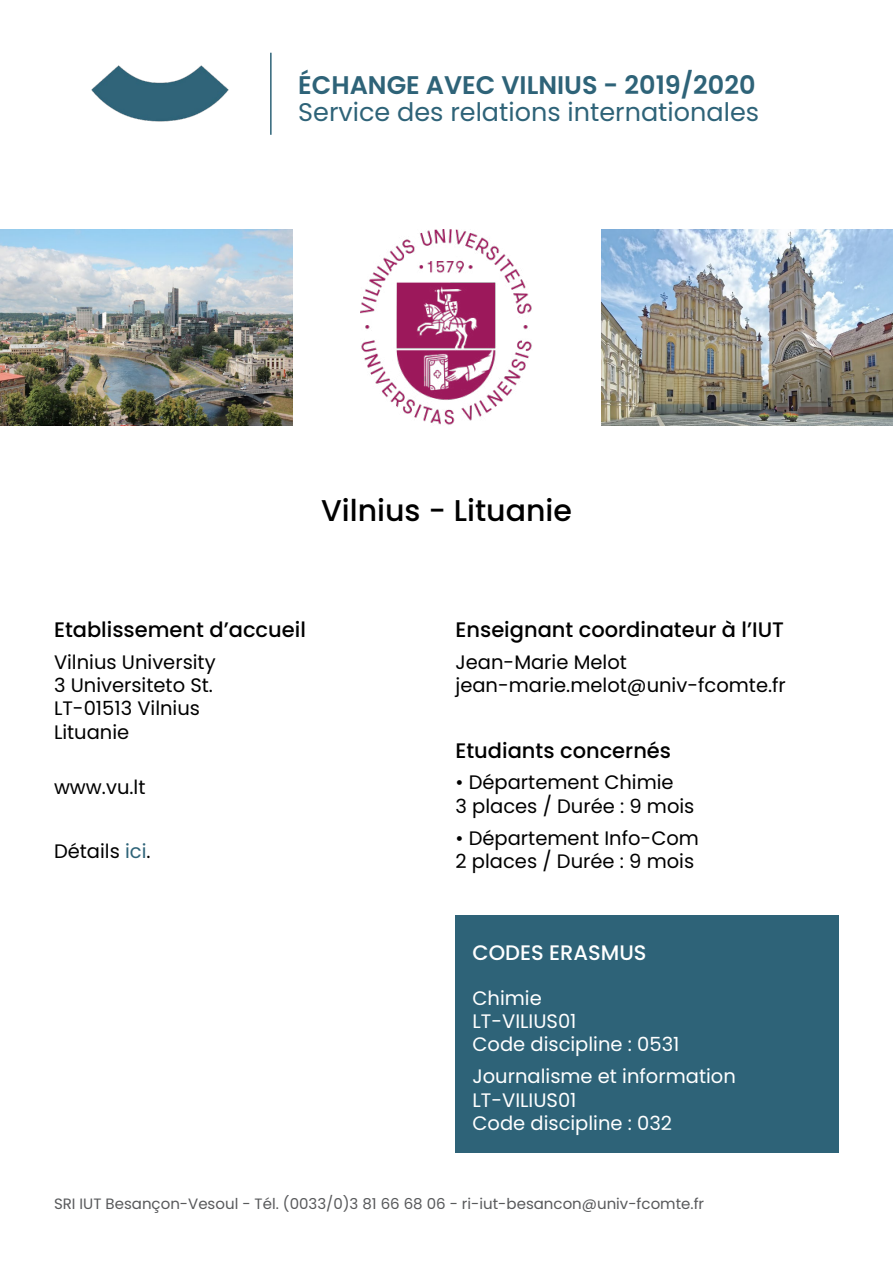
<style>
.page{position:relative;width:893px;height:1263px;background:#fff}
.page>*{position:absolute;margin:0;border:0;box-sizing:border-box;transform-origin:0 0}
.t1{font:500 30px "Poppins";color:#000}
.t2{font:25.5px "Poppins";color:#2e6378}
.t3{font:600 25.5px "Poppins";color:#2e6378}
.t4{font:500 21px "Poppins";color:#000}
.t5{font:500 21px "Poppins";color:#fff}
.t6{font:19.5px/23.4px "Poppins";color:#000}
.t7{font:19.5px/23.4px "Poppins";color:#fff}
.t8{font:15px "Poppins";color:#58595b}
.s1{color:#2e6378}
</style>
<div class="page">
<img style="left:91px;top:65px;width:138px;height:57px">
<hr style="left:270px;top:53px;width:2px;height:82px;background:#2e6378">
<div style="left:455px;top:915px;width:384px;height:237px;background:#2e6378"></div>
<img style="left:601px;top:230px;width:292px;height:196px">
<img style="left:0;top:230px;width:293px;height:196px">
<img style="left:361px;top:230px;width:171px;height:195px">
<h2 class="t3" style="left:298px;top:71px;width:459px">ÉCHANGE AVEC VILNIUS - 2019/2020</h2>
<h2 class="t2" style="left:298px;top:98px;width:462px">Service des relations internationales</h2>
<h1 class="t1" style="left:321px;top:493px;width:252px">Vilnius - Lituanie</h1>
<p class="t4" style="left:54px;top:617px;width:253px">Etablissement d’accueil</p>
<p class="t6" style="left:54px;top:650px;width:163px">Vilnius University<br>3 Universiteto St.<br>LT-01513 Vilnius<br>Lituanie</p>
<p class="t6" style="left:54px;top:775px;width:93px">www.vu.lt</p>
<p class="t6" style="left:54px;top:839px;width:98px">Détails <span class="s1">ici</span>.</p>
<p class="t4" style="left:455px;top:617px;width:330px">Enseignant coordinateur à l’IUT</p>
<p class="t6" style="left:455px;top:650px;width:332px">Jean-Marie Melot jean-marie.melot@univ-fcomte.fr</p>
<p class="t4" style="left:455px;top:738px;width:217px">Etudiants concernés</p>
<p class="t6" style="left:455px;top:771px;width:240px">• Département Chimie<br>3 places / Durée : 9 mois</p>
<p class="t6" style="left:455px;top:826px;width:245px">• Département Info-Com<br>2 places / Durée : 9 mois</p>
<p class="t5" style="left:472px;top:940px;width:176px">CODES ERASMUS</p>
<p class="t7" style="left:472px;top:986px;width:208px">Chimie<br>LT-VILIUS01<br>Code discipline : 0531</p>
<p class="t7" style="left:472px;top:1065px;width:265px">Journalisme et information<br>LT-VILIUS01<br>Code discipline : 032</p>
<p class="t8" style="left:54px;top:1195px;width:652px">SRI IUT Besançon-Vesoul - Tél. (0033/0)3 81 66 68 06 - ri-iut-besancon@univ-fcomte.fr</p>
</div>
